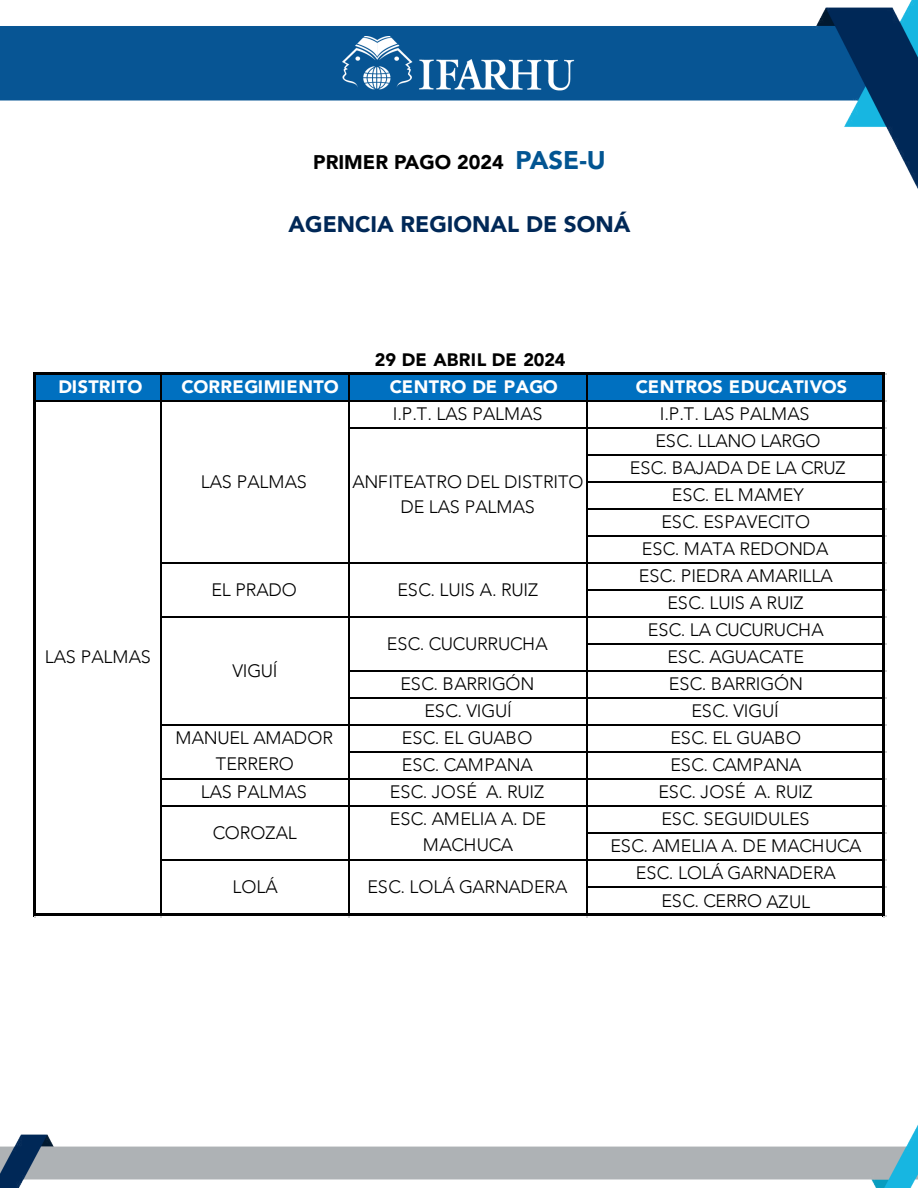
<style>
.page{position:relative;width:918px;height:1188px;background:#fff}
.page>*{position:absolute;margin:0;border:0;box-sizing:border-box;transform-origin:0 0}
.t1{font:900 22.5px "Avenir";color:#002857}
.t2{font:900 19.8px "Avenir";color:#000}
.t3{font:300 18px/27px "Avenir";letter-spacing:-.01em;color:#000;text-align:center}
.t4{font:900 18px "Avenir";letter-spacing:.01em;color:#fff}
.t5{font:900 18px "Avenir";letter-spacing:-.01em;color:#000}
.s1{font-size:25.5px;color:#025592}
</style>
<div class="page">
<img style="left:0;top:0;width:918px;height:1188px">
<div style="left:34px;top:374px;width:851px;height:28px;background:#0070c0"></div>
<hr style="left:36px;top:372px;width:849px;height:3px;background:#000">
<hr style="left:36px;top:400px;width:846px;height:2px;background:#000">
<hr style="left:349px;top:428px;width:533px;height:1px;background:#000">
<hr style="left:588px;top:454px;width:294px;height:2px;background:#000">
<hr style="left:588px;top:482px;width:294px;height:1px;background:#000">
<hr style="left:588px;top:508px;width:294px;height:2px;background:#000">
<hr style="left:588px;top:536px;width:294px;height:1px;background:#000">
<hr style="left:162px;top:562px;width:720px;height:2px;background:#000">
<hr style="left:588px;top:590px;width:294px;height:1px;background:#000">
<hr style="left:162px;top:616px;width:720px;height:2px;background:#000">
<hr style="left:588px;top:644px;width:294px;height:1px;background:#000">
<hr style="left:349px;top:670px;width:533px;height:2px;background:#000">
<hr style="left:349px;top:698px;width:533px;height:1px;background:#000">
<hr style="left:162px;top:724px;width:720px;height:2px;background:#000">
<hr style="left:349px;top:752px;width:533px;height:1px;background:#000">
<hr style="left:162px;top:778px;width:720px;height:2px;background:#000">
<hr style="left:162px;top:806px;width:720px;height:1px;background:#000">
<hr style="left:588px;top:832px;width:294px;height:2px;background:#000">
<hr style="left:162px;top:860px;width:720px;height:1px;background:#000">
<hr style="left:588px;top:886px;width:294px;height:2px;background:#000">
<hr style="left:33px;top:372px;width:3px;height:544px;background:#000">
<hr style="left:160px;top:375px;width:2px;height:539px;background:#000">
<hr style="left:348px;top:375px;width:1px;height:539px;background:#000">
<hr style="left:586px;top:375px;width:2px;height:539px;background:#000">
<hr style="left:36px;top:914px;width:849px;height:2px;background:#000">
<hr style="left:882px;top:375px;width:3px;height:541px;background:#000">
<p class="t2" style="left:313px;top:145px;width:294px">PRIMER PAGO 2024 <span class="s1">PASE-U</span></p>
<p class="t1" style="left:289px;top:205px;width:344px">AGENCIA REGIONAL DE SONÁ</p>
<p class="t5" style="left:375px;top:344px;width:192px">29 DE ABRIL DE 2024</p>
<p class="t4" style="left:58px;top:371px;width:85px">DISTRITO</p>
<p class="t4" style="left:181px;top:371px;width:159px">CORREGIMIENTO</p>
<p class="t4" style="left:390px;top:371px;width:169px">CENTRO DE PAGO</p>
<p class="t4" style="left:636px;top:371px;width:213px">CENTROS EDUCATIVOS</p>
<p class="t3" style="left:393px;top:400px;width:151px">I.P.T. LAS PALMAS</p>
<p class="t3" style="left:630px;top:400px;width:217px">I.P.T. LAS PALMAS<br>ESC. LLANO LARGO<br>ESC. BAJADA DE LA CRUZ<br>ESC. EL MAMEY<br>ESC. ESPAVECITO<br>ESC. MATA REDONDA<br>ESC. PIEDRA AMARILLA<br>ESC. LUIS A RUIZ<br>ESC. LA CUCURUCHA<br>ESC. AGUACATE</p>
<p class="t3" style="left:400px;top:670px;width:136px">ESC. BARRIGÓN</p>
<p class="t3" style="left:669px;top:670px;width:136px">ESC. BARRIGÓN</p>
<p class="t3" style="left:424px;top:697px;width:89px">ESC. VIGUÍ</p>
<p class="t3" style="left:691px;top:697px;width:89px">ESC. VIGUÍ</p>
<p class="t3" style="left:402px;top:724px;width:132px">ESC. EL GUABO</p>
<p class="t3" style="left:670px;top:724px;width:132px">ESC. EL GUABO</p>
<p class="t3" style="left:402px;top:751px;width:132px">ESC. CAMPANA</p>
<p class="t3" style="left:670px;top:751px;width:132px">ESC. CAMPANA</p>
<p class="t3" style="left:201px;top:778px;width:108px">LAS PALMAS</p>
<p class="t3" style="left:390px;top:778px;width:156px">ESC. JOSÉ A. RUIZ</p>
<p class="t3" style="left:610px;top:778px;width:252px">ESC. JOSÉ A. RUIZ<br>ESC. SEGUIDULES<br>ESC. AMELIA A. DE MACHUCA<br>ESC. LOLÁ GARNADERA<br>ESC. CERRO AZUL</p>
<p class="t3" style="left:201px;top:468px;width:108px">LAS PALMAS</p>
<p class="t3" style="left:352px;top:469px;width:233px;line-height:25.5px">ANFITEATRO DEL DISTRITO<br>DE LAS PALMAS</p>
<p class="t3" style="left:211px;top:576px;width:87px">EL PRADO</p>
<p class="t3" style="left:397px;top:576px;width:142px">ESC. LUIS A. RUIZ</p>
<p class="t3" style="left:387px;top:630px;width:162px">ESC. CUCURRUCHA</p>
<p class="t3" style="left:45px;top:643px;width:108px">LAS PALMAS</p>
<p class="t3" style="left:232px;top:657px;width:47px">VIGUÍ</p>
<p class="t3" style="left:175px;top:725px;width:159px;line-height:25.5px">MANUEL AMADOR<br>TERRERO</p>
<p class="t3" style="left:390px;top:806px;width:158px;line-height:25.5px">ESC. AMELIA A. DE<br>MACHUCA</p>
<p class="t3" style="left:213px;top:819px;width:86px">COROZAL</p>
<p class="t3" style="left:232px;top:873px;width:47px">LOLÁ</p>
<p class="t3" style="left:367px;top:873px;width:201px">ESC. LOLÁ GARNADERA</p>
</div>
